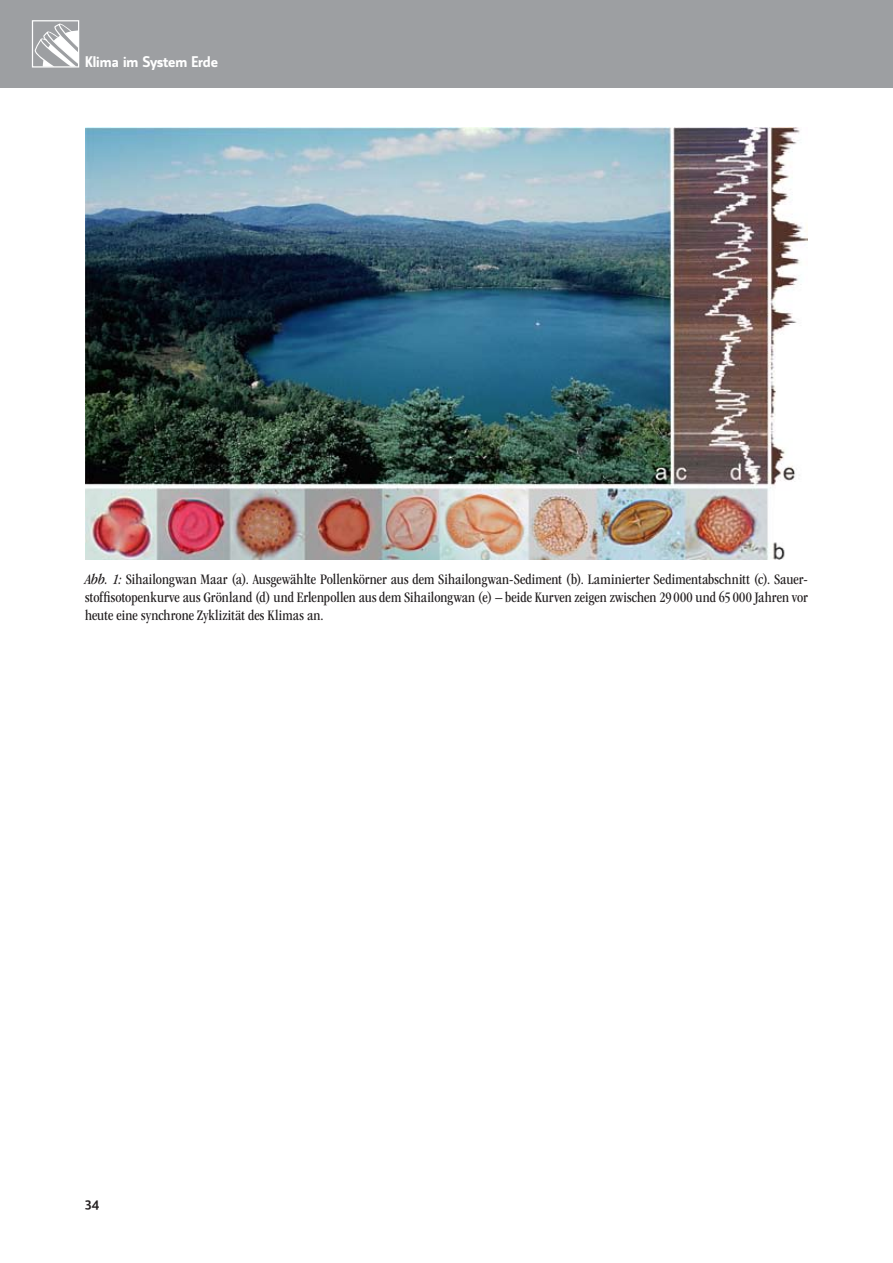
<style>
.page{position:relative;width:893px;height:1263px;background:#fff}
.page>*{position:absolute;margin:0;border:0;box-sizing:border-box;transform-origin:0 0}
.Legende_Bilder{font:condensed 15px/18px "ITC Garamond Std";letter-spacing:.01em;color:#231f20;text-align:justify}
.t1{font:700 15px "Manual Sans";color:#fff}
.Fußnotentext{font:500 15px "Manual Sans";color:#231f20}
.s1{font-style:italic}
</style>
<div class="page">
<div style="left:0;top:0;width:893px;height:87px;background:#9d9fa2"></div>
<svg style="left:34px;top:23px;width:43px;height:43px"></svg>
<div style="left:32px;top:20px;width:47px;height:48px;border:1px solid #fff"></div>
<img style="left:85px;top:128px;width:723px;height:432px">
<p class="t1" style="left:85px;top:54px;width:135px">Klima im System Erde</p>
<p class="Legende_Bilder" style="left:85px;top:570px;width:724px"><span class="s1">Abb. 1:</span> Sihailongwan Maar (a). Ausgewählte Pollenkörner aus dem Sihailongwan-Sediment (b). Laminierter Sedimentabschnitt (c). Sauer&shy;stoffisotopenkurve aus Grönland (d) und Erlenpollen aus dem Sihailongwan (e) – beide Kurven zeigen zwischen 29 000 und 65 000 Jahren vor heute eine synchrone Zyklizität des Klimas an.</p>
<p class="Fußnotentext" style="left:85px;top:1194px;width:16px">34</p>
</div>
